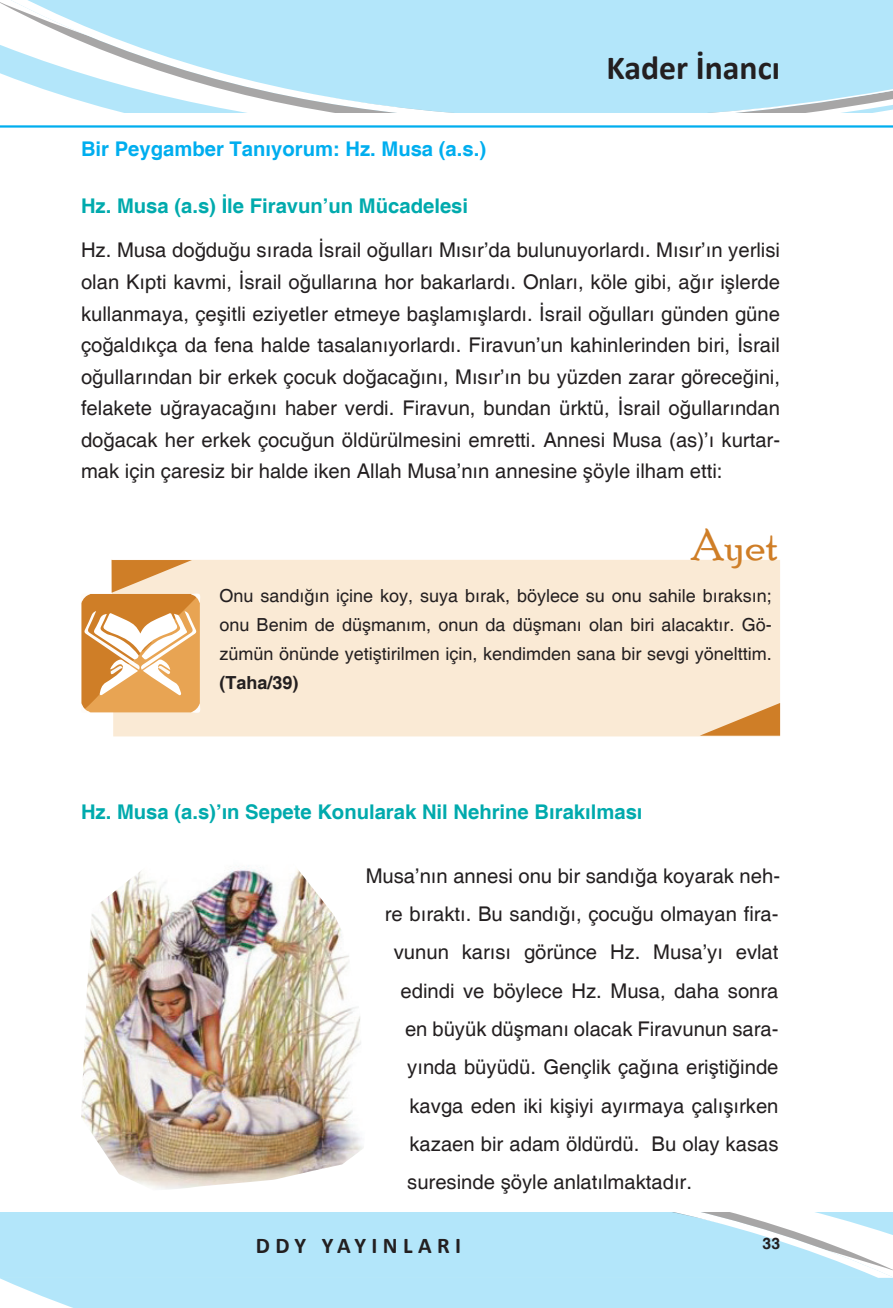
<style>
.page{position:relative;width:893px;height:1308px;background:#fff}
.page>*{position:absolute;margin:0;border:0;box-sizing:border-box;transform-origin:0 0}
.t1{font:45px "Poor Richard";color:#cf7e27}
.t2{font:700 33.75px "Calibri";color:#231f20}
.t3{font:700 22.5px "Calibri";letter-spacing:.24em;color:#231f20}
.t4{font:20.25px/31.5px "Helvetica";color:#231f20;text-align:justify}
.t5{font:700 20.25px "Helvetica";color:#00aaad}
.t6{font:700 20.25px "Helvetica";color:#00aeef}
.t7{font:18px/29.2px "Helvetica";color:#231f20;text-align:justify}
.t8{font:700 18px "Helvetica";color:#231f20}
.t9{font:700 15.75px "Helvetica";color:#231f20}
</style>
<div class="page">
<svg style="left:0;top:1213px;width:893px;height:94px;background:#b8e6f9"></svg>
<svg style="left:0;top:0;width:893px;height:45px;background:#b8e6f9"></svg>
<svg style="left:0;top:45px;width:893px;height:67px;fill:#b3e6fa"></svg>
<hr style="left:0;top:125px;width:893px;height:3px;background:#00aeef">
<div style="left:111px;top:559px;width:669px;height:177px;background:#faead5"></div>
<svg style="left:700px;top:703px;width:80px;height:32px;background:#e4b47f"></svg>
<svg style="left:81px;top:560px;width:120px;height:153px"></svg>
<img style="left:81px;top:866px;width:283px;height:323px">
<h2 class="t2" style="left:606px;top:44px;width:175px">Kader İnancı</h2>
<p class="t6" style="left:81px;top:137px;width:407px">Bir Peygamber Tanıyorum: Hz. Musa (a.s.)</p>
<p class="t5" style="left:81px;top:194px;width:389px">Hz. Musa (a.s) İle Firavun’un Mücadelesi</p>
<p class="t4" style="left:81px;top:235px;width:701px">Hz. Musa doğduğu sırada İsrail oğulları Mısır’da bulunuyorlardı. Mısır’ın yerlisi olan Kıpti kavmi, İsrail oğullarına hor bakarlardı. Onları, köle gibi, ağır işlerde kullanmaya, çeşitli eziyetler etmeye başlamışlardı. İsrail oğulları günden güne çoğaldıkça da fena halde tasalanıyorlardı. Firavun’un kahinlerinden biri, İsrail oğullarından bir erkek çocuk doğacağını, Mısır’ın bu yüzden zarar göreceğini, felakete uğrayacağını haber verdi. Firavun, bundan ürktü, İsrail oğullarından doğacak her erkek çocuğun öldürülmesini emretti. Annesi Musa (as)’ı kurtar&shy;mak için çaresiz bir halde iken Allah Musa’nın annesine şöyle ilham etti:</p>
<h1 class="t1" style="left:691px;top:519px;width:89px">Ayet</h1>
<p class="t7" style="left:219px;top:581px;width:554px">Onu sandığın içine koy, suya bırak, böylece su onu sahile bıraksın; onu Benim de düşmanım, onun da düşmanı olan biri alacaktır. Gö&shy;zümün önünde yetiştirilmen için, kendimden sana bir sevgi yönelttim.</p>
<p class="t8" style="left:219px;top:672px;width:81px">(Taha/39)</p>
<p class="t5" style="left:81px;top:799px;width:563px">Hz. Musa (a.s)’ın Sepete Konularak Nil Nehrine Bırakılması</p>
<p class="t4" style="left:366px;top:860px;width:416px">Musa’nın annesi onu bir sandığa koyarak neh-</p>
<p class="t4" style="left:385px;top:899px;width:395px">re bıraktı. Bu sandığı, çocuğu olmayan fira-</p>
<p class="t4" style="left:394px;top:937px;width:386px">vunun karısı görünce Hz. Musa’yı evlat</p>
<p class="t4" style="left:400px;top:975px;width:379px">edindi ve böylece Hz. Musa, daha sonra</p>
<p class="t4" style="left:405px;top:1013px;width:375px">en büyük düşmanı olacak Firavunun sara-</p>
<p class="t4" style="left:407px;top:1052px;width:373px">yında büyüdü. Gençlik çağına eriştiğinde</p>
<p class="t4" style="left:409px;top:1090px;width:370px">kavga eden iki kişiyi ayırmaya çalışırken</p>
<p class="t4" style="left:409px;top:1128px;width:370px">kazaen bir adam öldürdü. Bu olay kasas</p>
<p class="t4" style="left:407px;top:1166px;width:286px">suresinde şöyle anlatılmaktadır.</p>
<p class="t3" style="left:256px;top:1229px;width:207px">DDY YAYINLARI</p>
<p class="t9" style="left:763px;top:1233px;width:19px">33</p>
</div>
